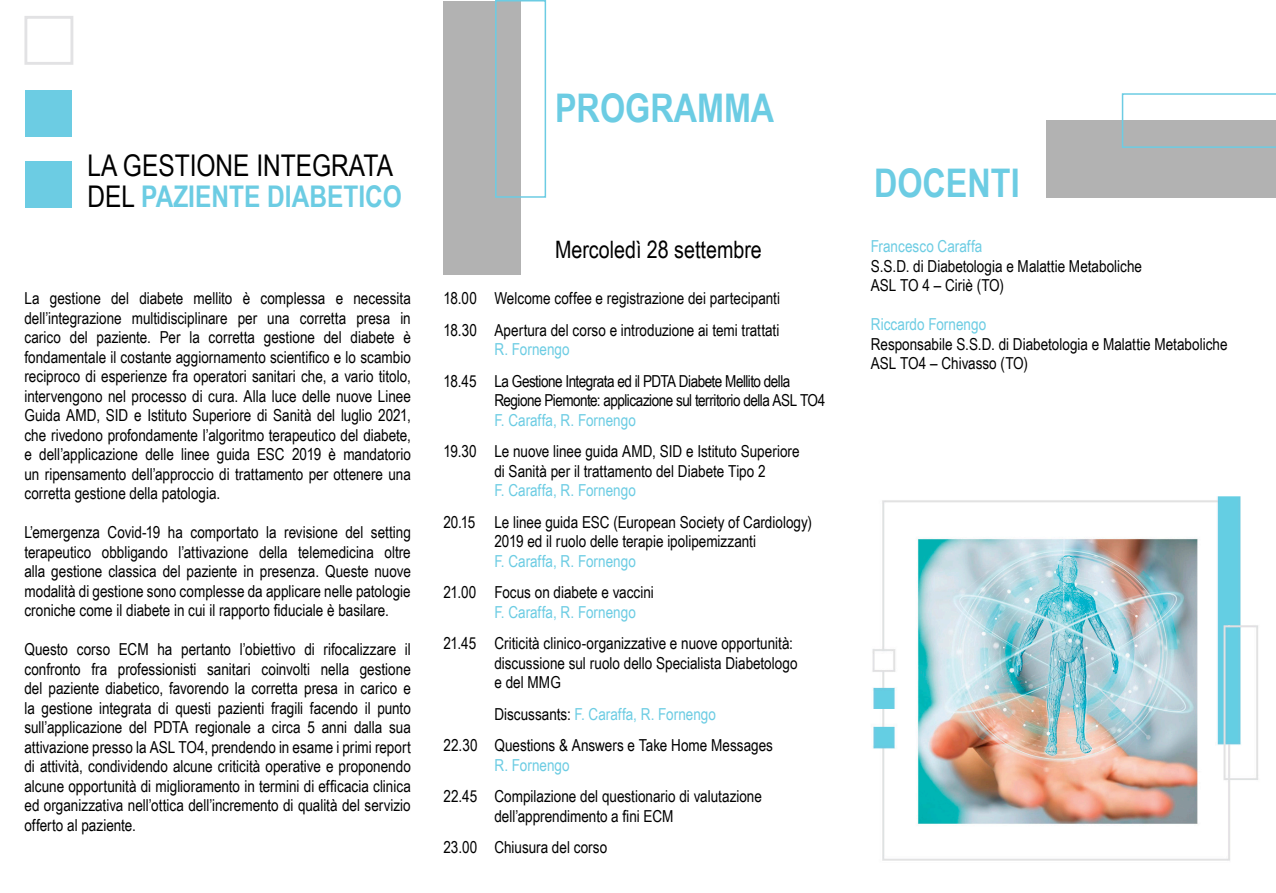
<style>
.page{position:relative;width:1276px;height:893px;background:#fff}
.page>*{position:absolute;margin:0;border:0;box-sizing:border-box;transform-origin:0 0}
.t1{font:700 39.45px "Arial Narrow";color:#6ccce3}
.t2{font:700 29.85px "Arial Narrow";color:#6ccce3}
.t3{font:29.85px "Arial Narrow";color:#000}
.t4{font:24px "Arial Narrow";color:#000}
.t5{font:16.5px/19.5px "Arial Narrow";color:#000;text-align:justify}
.t6{font:16.5px "Arial Narrow";color:#6ccce3}
.t7{font:16.5px "Arial Narrow";letter-spacing:-.03em;color:#000}
.s1{font-weight:400;color:#000}
.s2{color:#000}
</style>
<div class="page">
<img style="left:872px;top:496px;width:386px;height:365px">
<div style="left:443px;top:1px;width:77px;height:273px;background:#b2b2b2"></div>
<div style="left:495px;top:0;width:51px;height:198px;border:2px solid #6ccce3"></div>
<div style="left:1046px;top:121px;width:230px;height:77px;background:#b2b2b2"></div>
<svg style="left:1121px;top:93px;width:155px;height:55px"></svg>
<div style="left:24px;top:16px;width:49px;height:49px;border:3px solid #e2e2e4"></div>
<div style="left:26px;top:90px;width:46px;height:46px;background:#6ccce3"></div>
<div style="left:26px;top:161px;width:46px;height:46px;background:#6ccce3"></div>
<p class="t3" style="left:88px;top:143px;width:307px">LA GESTIONE INTEGRATA</p>
<p class="t2" style="left:88px;top:174px;width:316px"><span class="s1">DEL</span> PAZIENTE DIABETICO</p>
<p class="t5" style="left:24px;top:288px;width:388px">La gestione del diabete mellito è complessa e necessita dell’integrazione multidisciplinare per una corretta presa in carico del paziente. Per la corretta gestione del diabete è fondamentale il costante aggiornamento scientifico e lo scambio reciproco di esperienze fra operatori sanitari che, a vario titolo, intervengono nel processo di cura. Alla luce delle nuove Linee Guida AMD, SID e Istituto Superiore di Sanità del luglio 2021, che rivedono profondamente l’algoritmo terapeutico del diabete, e dell’applicazione delle linee guida ESC 2019 è mandatorio un ripensamento dell’approccio di trattamento per ottenere una corretta gestione della patologia.</p>
<p class="t5" style="left:24px;top:522px;width:388px">L’emergenza Covid-19 ha comportato la revisione del setting terapeutico obbligando l’attivazione della telemedicina oltre alla gestione classica del paziente in presenza. Queste nuove modalità di gestione sono complesse da applicare nelle patologie croniche come il diabete in cui il rapporto fiduciale è basilare.</p>
<p class="t5" style="left:24px;top:639px;width:388px">Questo corso ECM ha pertanto l’obiettivo di rifocalizzare il confronto fra professionisti sanitari coinvolti nella gestione del paziente diabetico, favorendo la corretta presa in carico e la gestione integrata di questi pazienti fragili facendo il punto sull’applicazione del PDTA regionale a circa 5 anni dalla sua attivazione presso la ASL TO4, prendendo in esame i primi report di attività, condividendo alcune criticità operative e proponendo alcune opportunità di miglioramento in termini di efficacia clinica ed organizzativa nell’ottica dell’incremento di qualità del servizio offerto al paziente.</p>
<p class="t1" style="left:555px;top:78px;width:221px">PROGRAMMA</p>
<p class="t4" style="left:555px;top:232px;width:208px">Mercoledì 28 settembre</p>
<p class="t5" style="left:443px;top:288px;width:338px">18.00 Welcome coffee e registrazione dei partecipanti</p>
<p class="t5" style="left:443px;top:320px;width:337px">18.30 Apertura del corso e introduzione ai temi trattati</p>
<p class="t6" style="left:494px;top:337px;width:77px">R. Fornengo</p>
<p class="t7" style="left:443px;top:369px;width:348px">18.45 La Gestione Integrata ed il PDTA Diabete Mellito della</p>
<p class="t7" style="left:494px;top:388px;width:332px">Regione Piemonte: applicazione sul territorio della ASL TO4</p>
<p class="t6" style="left:494px;top:408px;width:143px">F. Caraffa, R. Fornengo</p>
<p class="t5" style="left:443px;top:441px;width:358px">19.30 Le nuove linee guida AMD, SID e Istituto Superiore</p>
<p class="t5" style="left:494px;top:461px;width:273px">di Sanità per il trattamento del Diabete Tipo 2</p>
<p class="t6" style="left:494px;top:478px;width:143px">F. Caraffa, R. Fornengo</p>
<p class="t5" style="left:443px;top:512px;width:370px;text-align:center">20.15 Le linee guida ESC (European Society of Cardiology)<br>2019 ed il ruolo delle terapie ipolipemizzanti</p>
<p class="t6" style="left:494px;top:549px;width:143px">F. Caraffa, R. Fornengo</p>
<p class="t5" style="left:443px;top:582px;width:212px">21.00 Focus on diabete e vaccini</p>
<p class="t6" style="left:494px;top:600px;width:143px">F. Caraffa, R. Fornengo</p>
<p class="t5" style="left:443px;top:633px;width:351px">21.45 Criticità clinico-organizzative e nuove opportunità:</p>
<p class="t5" style="left:494px;top:653px;width:305px">discussione sul ruolo dello Specialista Diabetologo</p>
<p class="t5" style="left:494px;top:672px;width:68px">e del MMG</p>
<p class="t6" style="left:494px;top:702px;width:223px"><span class="s2">Discussants:</span> F. Caraffa, R. Fornengo</p>
<p class="t5" style="left:443px;top:735px;width:331px">22.30 Questions &amp; Answers e Take Home Messages</p>
<p class="t6" style="left:494px;top:753px;width:77px">R. Fornengo</p>
<p class="t5" style="left:494px;top:786px;width:269px;text-indent:-51px">22.45 Compilazione del questionario di valutazione dell’apprendimento a fini ECM</p>
<p class="t5" style="left:443px;top:837px;width:165px">23.00 Chiusura del corso</p>
<p class="t1" style="left:874px;top:153px;width:147px">DOCENTI</p>
<p class="t6" style="left:871px;top:234px;width:113px">Francesco Caraffa</p>
<p class="t5" style="left:871px;top:255px;width:273px">S.S.D. di Diabetologia e Malattie Metaboliche</p>
<p class="t5" style="left:871px;top:275px;width:135px">ASL TO 4 – Ciriè (TO)</p>
<p class="t6" style="left:871px;top:312px;width:117px">Riccardo Fornengo</p>
<p class="t5" style="left:871px;top:333px;width:358px">Responsabile S.S.D. di Diabetologia e Malattie Metaboliche</p>
<p class="t5" style="left:871px;top:353px;width:158px">ASL TO4 – Chivasso (TO)</p>
</div>
